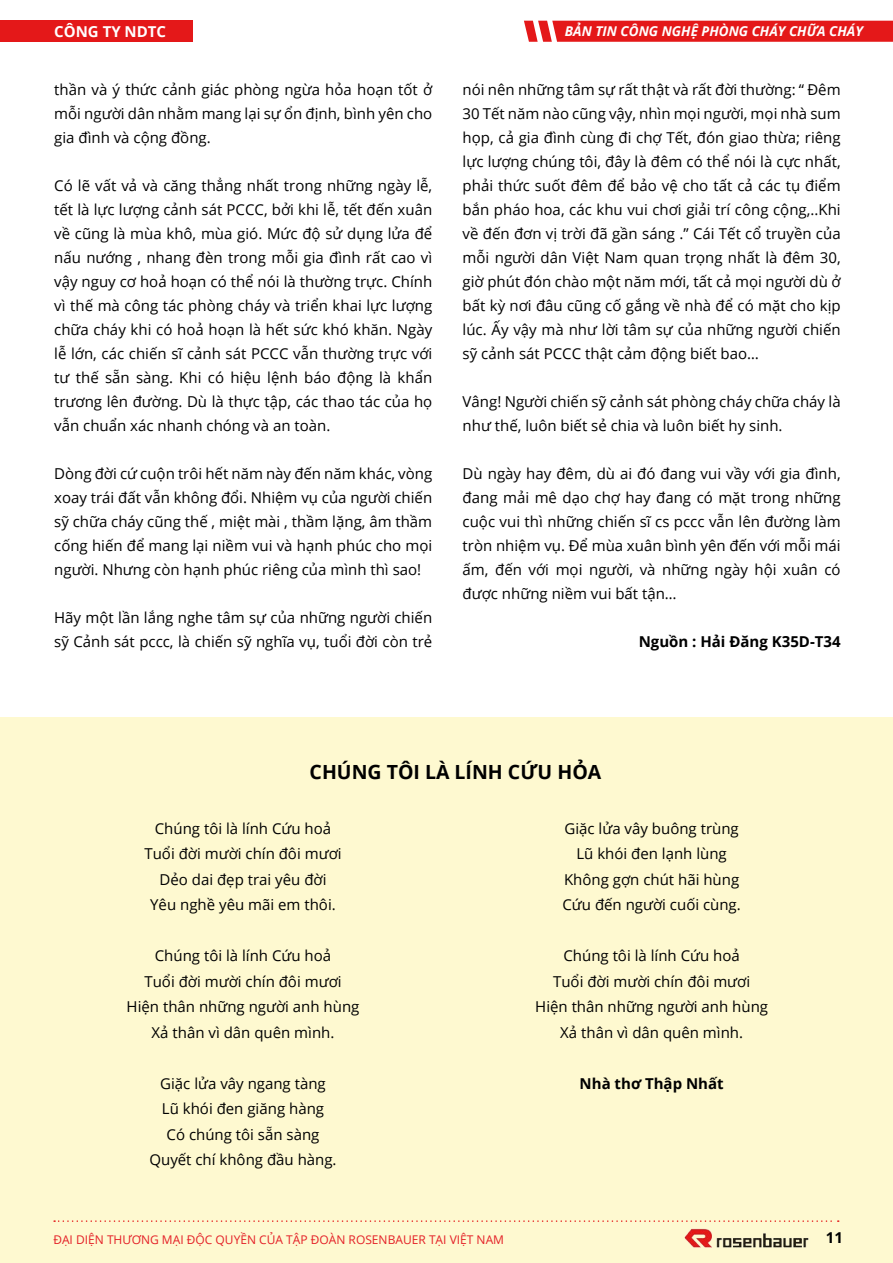
<style>
.page{position:relative;width:893px;height:1263px;background:#fff}
.page>*{position:absolute;margin:0;border:0;box-sizing:border-box;transform-origin:0 0}
.t1{font:700 19.5px "Open Sans";color:#000}
.t2{font:15px/24px "Open Sans";color:#000101;text-align:justify}
.t3{font:15px/25.5px "Open Sans";color:#000;text-align:center}
.t4{font:700 15px "Open Sans";color:#000101}
.t5{font:700 15px "Open Sans";color:#000}
.t6{font:700 15px "Open Sans";color:#fff}
.t7{font:italic 700 13.5px "Open Sans";color:#fff}
.t8{font:12px "Open Sans";color:#e41f26}
</style>
<div class="page">
<div style="left:0;top:717px;width:893px;height:546px;background:#fef9d0"></div>
<svg style="left:54px;top:1220px;width:785px;height:2px"></svg>
<img style="left:684px;top:1228px;width:125px;height:20px">
<svg style="left:524px;top:21px;width:369px;height:21px;background:#e52223"></svg>
<div style="left:0;top:21px;width:192px;height:21px;background:#e41819"></div>
<p class="t6" style="left:54px;top:21px;width:113px">CÔNG TY N DTC</p>
<p class="t7" style="left:565px;top:22px;width:300px">BẢN TIN CÔNG NGHỆ PHÒNG CHÁY CHỮA CHÁY</p>
<p class="t2" style="left:54px;top:78px;width:380px">thần và ý thức cảnh giác phòng ngừa hỏa hoạn tốt ở mỗi người dân nhằm mang lại sự ổn định, bình yên cho gia đình và cộng đồng.</p>
<p class="t2" style="left:54px;top:174px;width:380px">Có lẽ vất vả và căng thẳng nhất trong những ngày lễ, tết là lực lượng cảnh sát PCCC, bởi khi lễ, tết đến xuân về cũng là mùa khô, mùa gió. Mức độ sử dụng lửa để nấu nướng , nhang đèn trong mỗi gia đình rất cao vì vậy nguy cơ hoả hoạn có thể nói là thường trực. Chính vì thế mà công tác phòng cháy và triển khai lực lượng chữa cháy khi có hoả hoạn là hết sức khó khăn. Ngày lễ lớn, các chiến sĩ cảnh sát PCCC vẫn thường trực với tư thế sẵn sàng. Khi có hiệu lệnh báo động là khẩn trương lên đường. Dù là thực tập, các thao tác của họ vẫn chuẩn xác nhanh chóng và an toàn.</p>
<p class="t2" style="left:54px;top:462px;width:380px">Dòng đời cứ cuộn trôi hết năm này đến năm khác, vòng xoay trái đất vẫn không đổi. Nhiệm vụ của người chiến sỹ chữa cháy cũng thế , miệt mài , thầm lặng, âm thầm cống hiến để mang lại niềm vui và hạnh phúc cho mọi người. Nhưng còn hạnh phúc riêng của mình thì sao!</p>
<p class="t2" style="left:54px;top:606px;width:380px">Hãy một lần lắng nghe tâm sự của những người chiến sỹ Cảnh sát pccc, là chiến sỹ nghĩa vụ, tuổi đời còn trẻ</p>
<p class="t2" style="left:463px;top:78px;width:380px">nói nên những tâm sự rất thật và rất đời thường: “ Đêm 30 Tết năm nào cũng vậy, nhìn mọi người, mọi nhà sum họp, cả gia đình cùng đi chợ Tết, đón giao thừa; riêng lực lượng chúng tôi, đây là đêm có thể nói là cực nhất, phải thức suốt đêm để bảo vệ cho tất cả các tụ điểm bắn pháo hoa, các khu vui chơi giải trí công cộng,..Khi về đến đơn vị trời đã gần sáng .” Cái Tết cổ truyền của mỗi người dân Việt Nam quan trọng nhất là đêm 30, giờ phút đón chào một năm mới, tất cả mọi người dù ở bất kỳ nơi đâu cũng cố gắng về nhà để có mặt cho kịp lúc. Ấy vậy mà như lời tâm sự của những người chiến sỹ cảnh sát PCCC thật cảm động biết bao…</p>
<p class="t2" style="left:463px;top:390px;width:379px">Vâng! Người chiến sỹ cảnh sát phòng cháy chữa cháy là như thế, luôn biết sẻ chia và luôn biết hy sinh.</p>
<p class="t2" style="left:463px;top:462px;width:380px">Dù ngày hay đêm, dù ai đó đang vui vầy với gia đình, đang mải mê dạo chợ hay đang có mặt trong những cuộc vui thì những chiến sĩ cs pccc vẫn lên đường làm tròn nhiệm vụ. Để mùa xuân bình yên đến với mỗi mái ấm, đến với mọi người, và những ngày hội xuân có được những niềm vui bất tận…</p>
<p class="t4" style="left:639px;top:631px;width:203px">NGUỒN : HẢI ĐĂNG K35D-T34</p>
<h1 class="t1" style="left:310px;top:758px;width:293px">CH ÚNG TÔI LÀ LÍNH CỨU HỎA</h1>
<p class="t3" style="left:144px;top:815px;width:199px">Chúng tôi là lính Cứu hoả<br>Tuổi đời mười chín đôi mươi<br>Dẻo dai đẹp trai yêu đời<br>Yêu nghề yêu mãi em thôi.</p>
<p class="t3" style="left:127px;top:943px;width:234px">Chúng tôi là lính Cứu hoả<br>Tuổi đời mười chín đôi mươi<br>Hiện thân những người anh hùng<br>Xả thân vì dân quên mình.</p>
<p class="t3" style="left:149px;top:1070px;width:189px">Giặc lửa vây ngang tàng<br>Lũ khói đen giăng hàng<br>Có chúng tôi sẵn sàng<br>Quyết chí không đầu hàng.</p>
<p class="t3" style="left:562px;top:815px;width:180px">Giặc lửa vây buông trùng<br>Lũ khói đen lạnh lùng<br>Không gợn chút hãi hùng<br>Cứu đến người cuối cùng.</p>
<p class="t3" style="left:535px;top:943px;width:234px">Chúng tôi là lính Cứu hoả<br>Tuổi đời mười chín đôi mươi<br>Hiện thân những người anh hùng<br>Xả thân vì dân quên mình.</p>
<p class="t5" style="left:580px;top:1073px;width:146px">N HÀ THƠ THẬP N HẤT</p>
<p class="t8" style="left:53px;top:1231px;width:452px">Đại diện Thương mại độc quyền của tập đoàn Rosenbauer tại Việt Nam</p>
<p class="t4" style="left:826px;top:1227px;width:19px">11</p>
</div>
